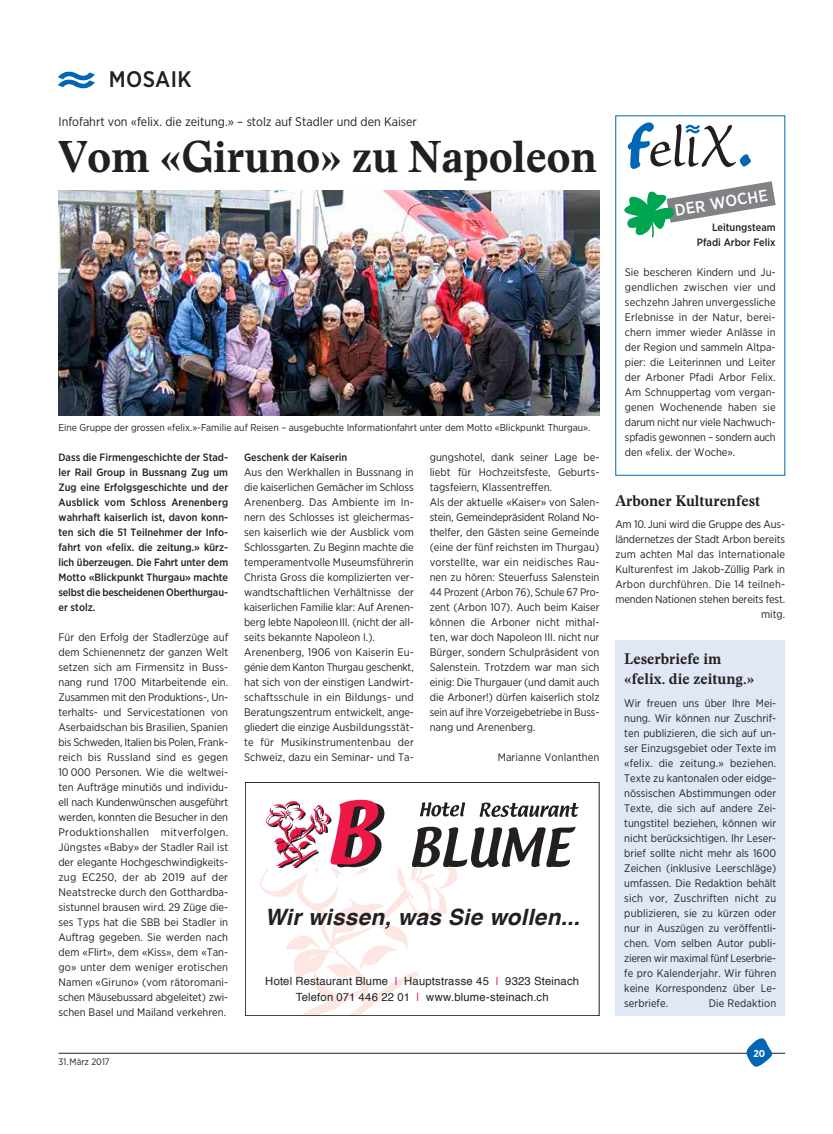
<style>
.page{position:relative;width:833px;height:1134px;background:#fff}
.page>*{position:absolute;margin:0;border:0;box-sizing:border-box;transform-origin:0 0}
.t1{font:700 43.75px "Stanley";letter-spacing:-.01em;color:#231f20}
.t2{font:italic 700 22.5px "Helvetica";letter-spacing:.015em;color:#231f20}
.t3{font:500 22.5px "Gotham Narrow";letter-spacing:.015em;color:#231f20}
.t4{font:500 16.25px "Gotham Narrow";color:#fff}
.t5{font:700 15px/20px "Stanley";color:#231f20}
.t6{font:12.5px "Gotham Narrow";color:#231f20}
.t7{font:11.25px/16.2px "Helvetica";letter-spacing:.015em;color:#231f20;text-align:center}
.t8{font:11px/15px "Gotham Narrow";color:#231f20;text-align:justify}
.t9{font:500 10.62px/15px "Gotham Narrow";color:#231f20;text-align:right}
.t10{font:10px "Gotham Narrow";color:#231f20}
.t11{font:700 10px "Gotham Narrow";color:#fff}
.t12{font:9.38px "Gotham Narrow";color:#231f20}
.s1{color:#ed1845}
</style>
<div class="page">
<svg style="left:58px;top:72px;width:37px;height:16px"></svg>
<hr style="left:58px;top:1053px;width:727px;height:1px;background:#231f20">
<svg style="left:745px;top:1038px;width:28px;height:29px"></svg>
<svg style="left:628px;top:122px;width:123px;height:47px"></svg>
<svg style="left:624px;top:181px;width:151px;height:57px"></svg>
<img style="left:58px;top:191px;width:541px;height:225px">
<div style="left:615px;top:641px;width:170px;height:375px;background:#e1e8f5"></div>
<svg style="left:260px;top:800px;width:318px;height:214px"></svg>
<div style="left:245px;top:782px;width:354px;height:234px;border:1px solid #231f20"></div>
<h2 class="t3" style="left:109px;top:65px;width:84px">MOSAIK</h2>
<p class="t6" style="left:58px;top:113px;width:360px">Infofahrt von «felix. die zeitung.» – stolz auf Stadler und den Kaiser</p>
<h1 class="t1" style="left:58px;top:131px;width:540px">Vom «Giruno» zu Napoleon</h1>
<p class="t10" style="left:58px;top:421px;width:533px">Eine Gruppe der grossen «felix.»-Familie auf Reisen – ausgebuchte Informationfahrt unter dem Motto «Blickpunkt Thurgau».</p>
<p class="t9" style="left:58px;top:449px;width:171px;text-align:justify">Dass die Firmengeschichte der Stad&shy;ler Rail Group in Bussnang Zug um Zug eine Erfolgsgeschichte und der Ausblick vom Schloss Arenenberg wahrhaft kaiserlich ist, davon konn&shy;ten sich die 51 Teilnehmer der Info&shy;fahrt von «felix. die zeitung.» kürz&shy;lich überzeugen. Die Fahrt unter dem Motto «Blickpunkt Thurgau» machte selbst die bescheidenen Oberthurgau&shy;er stolz.</p>
<p class="t8" style="left:58px;top:629px;width:171px">Für den Erfolg der Stadlerzüge auf dem Schienennetz der ganzen Welt setzen sich am Firmensitz in Buss&shy;nang rund 1700 Mitarbeitende ein.<br>Zusammen mit den Produktions-, Un&shy;terhalts- und Servicestationen von Aserbaidschan bis Brasilien, Spanien bis Schweden, Italien bis Polen, Frank&shy;reich bis Russland sind es gegen 10 000 Personen. Wie die weltwei&shy;ten Aufträge minutiös und individu&shy;ell nach Kundenwünschen ausgeführt werden, konnten die Besucher in den Produktionshallen mitverfolgen.<br>Jüngstes «Baby» der Stadler Rail ist der elegante Hochgeschwindigkeits&shy;zug EC250, der ab 2019 auf der Neatstrecke durch den Gotthardba&shy;sistunnel brausen wird. 29 Züge die&shy;ses Typs hat die SBB bei Stadler in Auftrag gegeben. Sie werden nach dem «Flirt», dem «Kiss», dem «Tan&shy;go» unter dem weniger erotischen Namen «Giruno» (vom rätoromani&shy;schen Mäusebussard abgeleitet) zwi&shy;schen Basel und Mailand verkehren.</p>
<p class="t8" style="left:430px;top:449px;width:171px;text-align:left">gungshotel, dank seiner Lage be&shy;liebt für Hochzeitsfeste, Geburts&shy;tagsfeiern, Klassentreffen.<br>Als der aktuelle «Kaiser» von Salen&shy;stein, Gemeindepräsident Roland No&shy;thelfer, den Gästen seine Gemeinde (eine der fünf reichsten im Thurgau) vorstellte, war ein neidisches Rau&shy;nen zu hören: Steuerfuss Salenstein 44 Prozent (Arbon 76), Schule 67 Pro&shy;zent (Arbon 107). Auch beim Kaiser können die Arboner nicht mithal&shy;ten, war doch Napoleon III. nicht nur Bürger, sondern Schulpräsident von Salenstein. Trotzdem war man sich einig: Die Thurgauer (und damit auch die Arboner!) dürfen kaiserlich stolz sein auf ihre Vorzeigebetriebe in Buss&shy;nang und Arenenberg.</p>
<p class="t8" style="left:498px;top:749px;width:103px">Marianne Vonlanthen</p>
<p class="t9" style="left:244px;top:449px;width:105px">Geschenk der Kaiserin</p>
<p class="t8" style="left:244px;top:464px;width:171px;text-align:left">Aus den Werkhallen in Bussnang in die kaiserlichen Gemächer im Schloss Arenenberg. Das Ambiente im In&shy;nern des Schlosses ist gleichermas&shy;sen kaiserlich wie der Ausblick vom Schlossgarten. Zu Beginn machte die temperamentvolle Museumsführerin Christa Gross die komplizierten ver&shy;wandtschaftlichen Verhältnisse der kaiserlichen Familie klar: Auf Arenen&shy;berg lebte Napoleon III. (nicht der all&shy;seits bekannte Napoleon I.).<br>Arenenberg, 1906 von Kaiserin Eu&shy;génie dem Kanton Thurgau geschenkt, hat sich von der einstigen Landwirt&shy;schaftsschule in ein Bildungs- und Beratungszentrum entwickelt, ange&shy;gliedert die einzige Ausbildungsstät&shy;te für Musikinstrumentenbau der Schweiz, dazu ein Seminar- und Ta-</p>
<h2 class="t2" style="left:265px;top:898px;width:316px">Wir wissen, was Sie wollen...</h2>
<p class="t7" style="left:265px;top:973px;width:315px">Hotel Restaurant Blume <span class="s1">|</span> Hauptstrasse 45 <span class="s1">|</span> 9323 Steinach<br>Telefon 071 446 22 01 <span class="s1">|</span> www.blume-steinach.ch</p>
<p class="t12" style="left:58px;top:1056px;width:53px">31. März 2017</p>
<h3 class="t4" style="left:673px;top:200px;width:96px;rotate:-9deg">DER WOCHE</h3>
<p class="t9" style="left:697px;top:220px;width:80px">Leitungsteam<br>Pfadi Arbor Felix</p>
<p class="t8" style="left:625px;top:264px;width:152px">Sie bescheren Kindern und Ju&shy;gendlichen zwischen vier und sechzehn Jahren unvergessliche Erlebnisse in der Natur, berei&shy;chern immer wieder Anlässe in der Region und sammeln Altpa&shy;pier: die Leiterinnen und Leiter der Arboner Pfadi Arbor Felix.<br>Am Schnuppertag vom vergan&shy;genen Wochenende haben sie darum nicht nur viele Nachwuch&shy;spfadis gewonnen – sondern auch den «felix. der Woche».</p>
<h3 class="t5" style="left:615px;top:491px;width:146px">Arboner Kulturenfest</h3>
<p class="t8" style="left:615px;top:517px;width:171px;text-align:right">Am 10. Juni wird die Gruppe des Aus&shy;ländernetzes der Stadt Arbon bereits zum achten Mal das Internationale<br>Kulturenfest im Jakob-Züllig Park in<br>Arbon durchführen. Die 14 teilneh&shy;menden Nationen stehen bereits fest. mitg.</p>
<h3 class="t5" style="left:624px;top:649px;width:132px">Leserbriefe im «felix. die zeitung.»</h3>
<p class="t8" style="left:624px;top:695px;width:153px">Wir freuen uns über Ihre Mei&shy;nung. Wir können nur Zuschrif&shy;ten publizieren, die sich auf un&shy;ser Einzugsgebiet oder Texte im «felix. die zeitung.» beziehen.<br>Texte zu kantonalen oder eidge&shy;nössischen Abstimmungen oder Texte, die sich auf andere Zei&shy;tungstitel beziehen, können wir nicht berücksichtigen. Ihr Leser&shy;brief sollte nicht mehr als 1600<br>Zeichen (inklusive Leerschläge) umfassen. Die Redaktion behält sich vor, Zuschriften nicht zu publizieren, sie zu kürzen oder nur in Auszügen zu veröffentli&shy;chen. Vom selben Autor publi&shy;zieren wir maximal fünf Leserbrie&shy;fe pro Kalenderjahr. Wir führen keine Korrespondenz über Le&shy;serbriefe.</p>
<p class="t8" style="left:709px;top:995px;width:69px">Die Redaktion</p>
<p class="t11" style="left:753px;top:1047px;width:13px">20</p>
</div>
